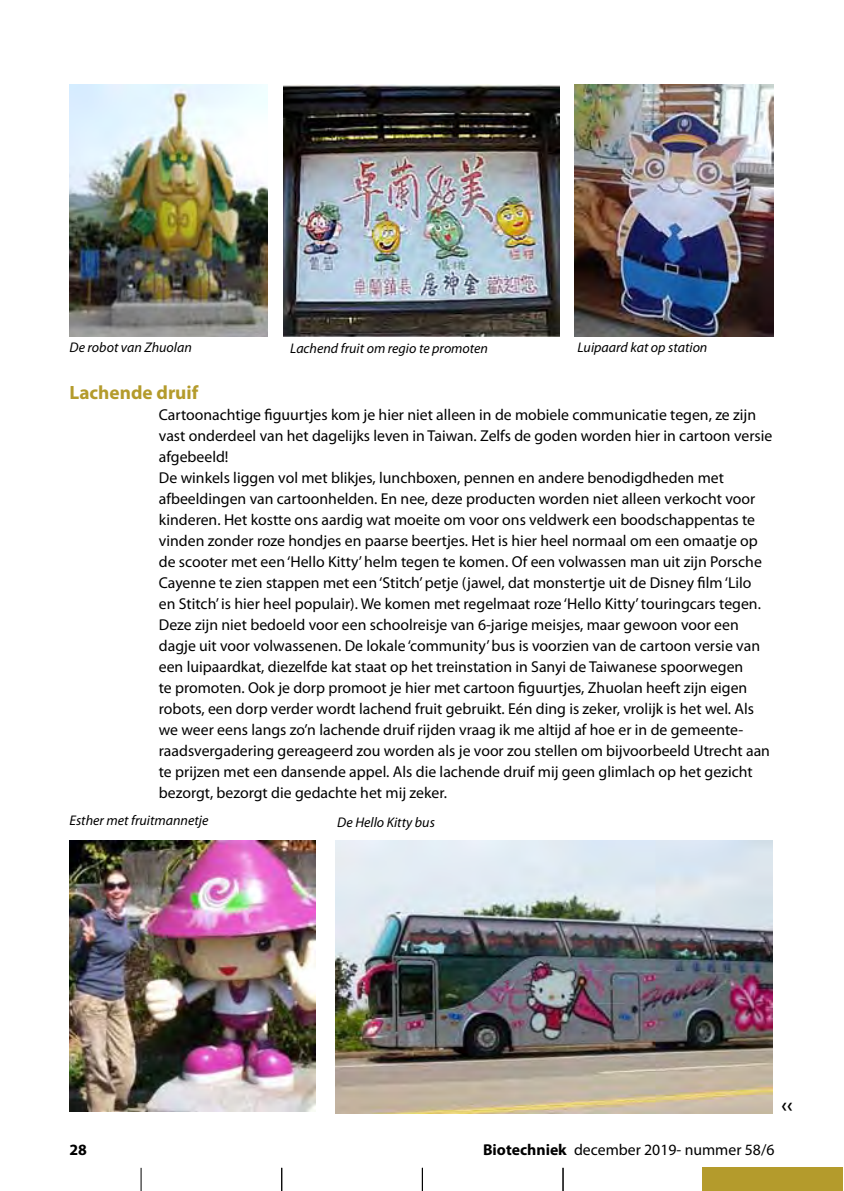
<style>
.page{position:relative;width:844px;height:1191px;background:#fff}
.page>*{position:absolute;margin:0;border:0;box-sizing:border-box;transform-origin:0 0}
.t1{font:600 21px "Myriad Pro";color:#000}
.t2{font:700 19.25px "Myriad Pro";color:#b49b2c}
.t3{font:15.75px/21px "Myriad Pro";color:#000}
.t4{font:700 15.75px "Myriad Pro";color:#000}
.t5{font:italic 14px "Myriad Pro";color:#000}
.s1{font-weight:700}
</style>
<div class="page">
<svg style="left:141px;top:1167px;width:1px;height:24px"></svg>
<svg style="left:281px;top:1167px;width:1px;height:24px"></svg>
<svg style="left:422px;top:1167px;width:1px;height:24px"></svg>
<svg style="left:562px;top:1167px;width:1px;height:24px"></svg>
<div style="left:702px;top:1167px;width:140px;height:24px;background:#b49b2c"></div>
<img style="left:69px;top:840px;width:246px;height:271px">
<img style="left:335px;top:840px;width:436px;height:273px">
<img style="left:69px;top:84px;width:199px;height:252px">
<img style="left:284px;top:84px;width:275px;height:252px">
<img style="left:574px;top:84px;width:199px;height:252px">
<p class="t5" style="left:69px;top:338px;width:124px">De robot van Zhuolan</p>
<p class="t5" style="left:290px;top:340px;width:199px">Lachend fruit om regio te promoten</p>
<p class="t5" style="left:577px;top:338px;width:131px">Luipaard kat op station</p>
<p class="t2" style="left:69px;top:380px;width:130px">Lachende druif</p>
<p class="t3" style="left:159px;top:404px;width:614px">Cartoonachtige figuurtjes kom je hier niet alleen in de mobiele communicatie tegen, ze zijn vast onderdeel van het dagelijks leven in Taiwan. Zelfs de goden worden hier in cartoon versie afgebeeld!<br>De winkels liggen vol met blikjes, lunchboxen, pennen en andere benodigdheden met afbeeldingen van cartoonhelden. En nee, deze producten worden niet alleen verkocht voor kinderen. Het kostte ons aardig wat moeite om voor ons veldwerk een boodschappentas te vinden zonder roze hondjes en paarse beertjes. Het is hier heel normaal om een omaatje op de scooter met een ‘Hello Kitty’ helm tegen te komen. Of een volwassen man uit zijn Porsche Cayenne te zien stappen met een ‘Stitch’ petje (jawel, dat monstertje uit de Disney film ‘Lilo<br>en Stitch’ is hier heel populair). We komen met regelmaat roze ‘Hello Kitty’ touringcars tegen.<br>Deze zijn niet bedoeld voor een schoolreisje van 6-jarige meisjes, maar gewoon voor een dagje uit voor volwassenen. De lokale ‘community’ bus is voorzien van de cartoon versie van een luipaardkat, diezelfde kat staat op het treinstation in Sanyi de Taiwanese spoorwegen<br>te promoten. Ook je dorp promoot je hier met cartoon figuurtjes, Zhuolan heeft zijn eigen robots, een dorp verder wordt lachend fruit gebruikt. Eén ding is zeker, vrolijk is het wel. Als we weer eens langs zo’n lachende druif rijden vraag ik me altijd af hoe er in de gemeente&shy;raadsvergadering gereageerd zou worden als je voor zou stellen om bijvoorbeeld Utrecht aan te prijzen met een dansende appel. Als die lachende druif mij geen glimlach op het gezicht bezorgt, bezorgt die gedachte het mij zeker.</p>
<p class="t5" style="left:69px;top:812px;width:140px">Esther met fruitmannetje</p>
<p class="t5" style="left:337px;top:813px;width:99px">De Hello Kitty bus</p>
<h1 class="t1" style="left:781px;top:1092px;width:13px">‹‹</h1>
<p class="t4" style="left:69px;top:1139px;width:19px">28</p>
<p class="t3" style="left:483px;top:1139px;width:293px"><span class="s1">Biotechniek</span> december 2019- nummer 58/6</p>
</div>
